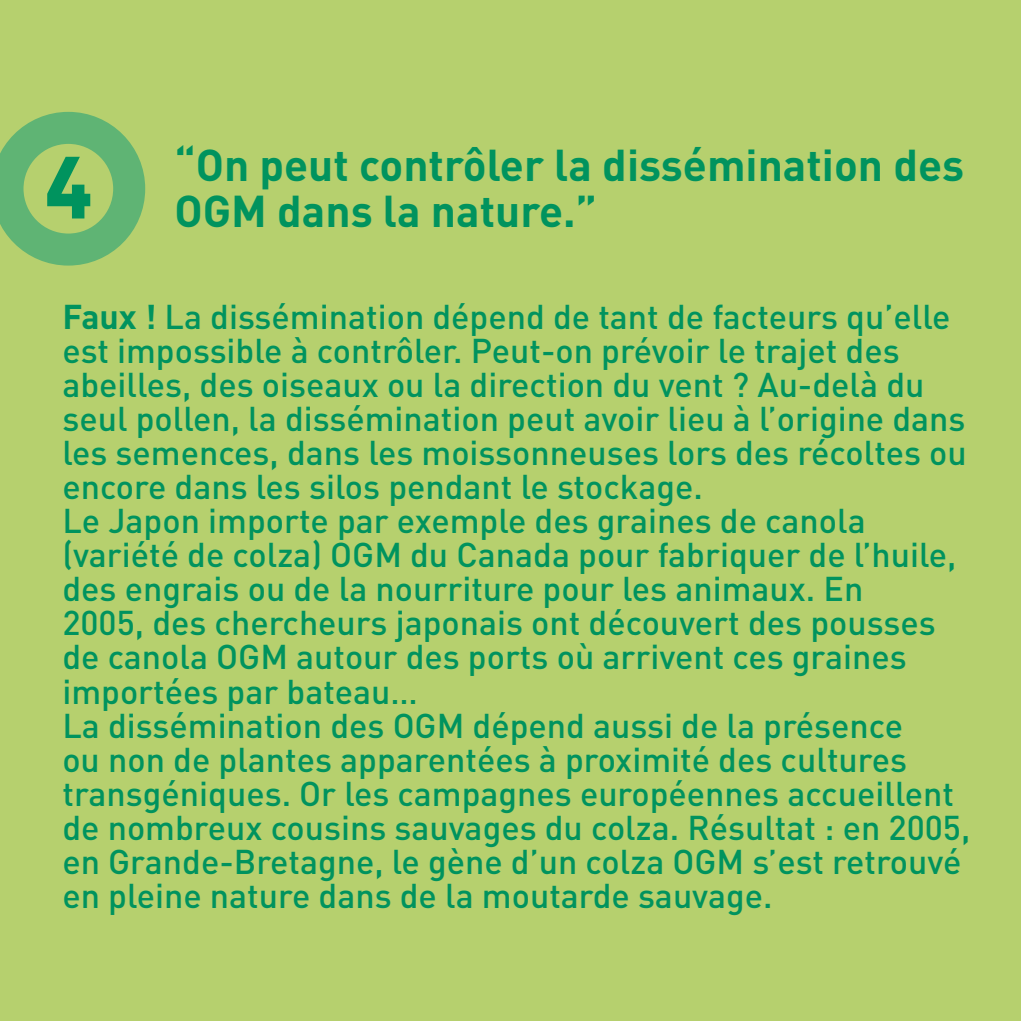
<style>
.page{position:relative;width:1021px;height:1021px;background:#fff}
.page>*{position:absolute;margin:0;border:0;box-sizing:border-box;transform-origin:0 0}
.t1{font:80px "DIN Black Alternate";color:#00935e}
.t2{font:700 44px/46px "DIN";color:#00935e}
.t3{font:500 34px/34px "DIN";color:#00935e}
.s1{font-weight:700}
</style>
<div class="page">
<div style="left:0;top:0;width:1020px;height:1020px;background:#b6d06e"></div>
<svg style="left:0;top:112px;width:145px;height:153px"></svg>
<h1 class="t1" style="left:44px;top:126px;width:51px">4</h1>
<p class="t2" style="left:174px;top:140px;width:791px">“On peut contrôler la dissémination des<br>OGM dans la nature.”</p>
<p class="t3" style="left:62px;top:299px;width:909px"><span class="s1">Faux !</span> La dissémination dépend de tant de facteurs qu’elle est impossible à contrôler. Peut-on prévoir le trajet des abeilles, des oiseaux ou la direction du vent ? Au-delà du seul pollen, la dissémination peut avoir lieu à l’origine dans les semences, dans les moissonneuses lors des récoltes ou encore dans les silos pendant le stockage.<br>Le Japon importe par exemple des graines de canola (variété de colza) OGM du Canada pour fabriquer de l’huile, des engrais ou de la nourriture pour les animaux. En<br>2005, des chercheurs japonais ont découvert des pousses de canola OGM autour des ports où arrivent ces graines importées par bateau…<br>La dissémination des OGM dépend aussi de la présence<br>ou non de plantes apparentées à proximité des cultures transgéniques. Or les campagnes européennes accueillent de nombreux cousins sauvages du colza. Résultat : en 2005, en Grande-Bretagne, le gène d’un colza OGM s’est retrouvé en pleine nature dans de la moutarde sauvage.</p>
</div>
